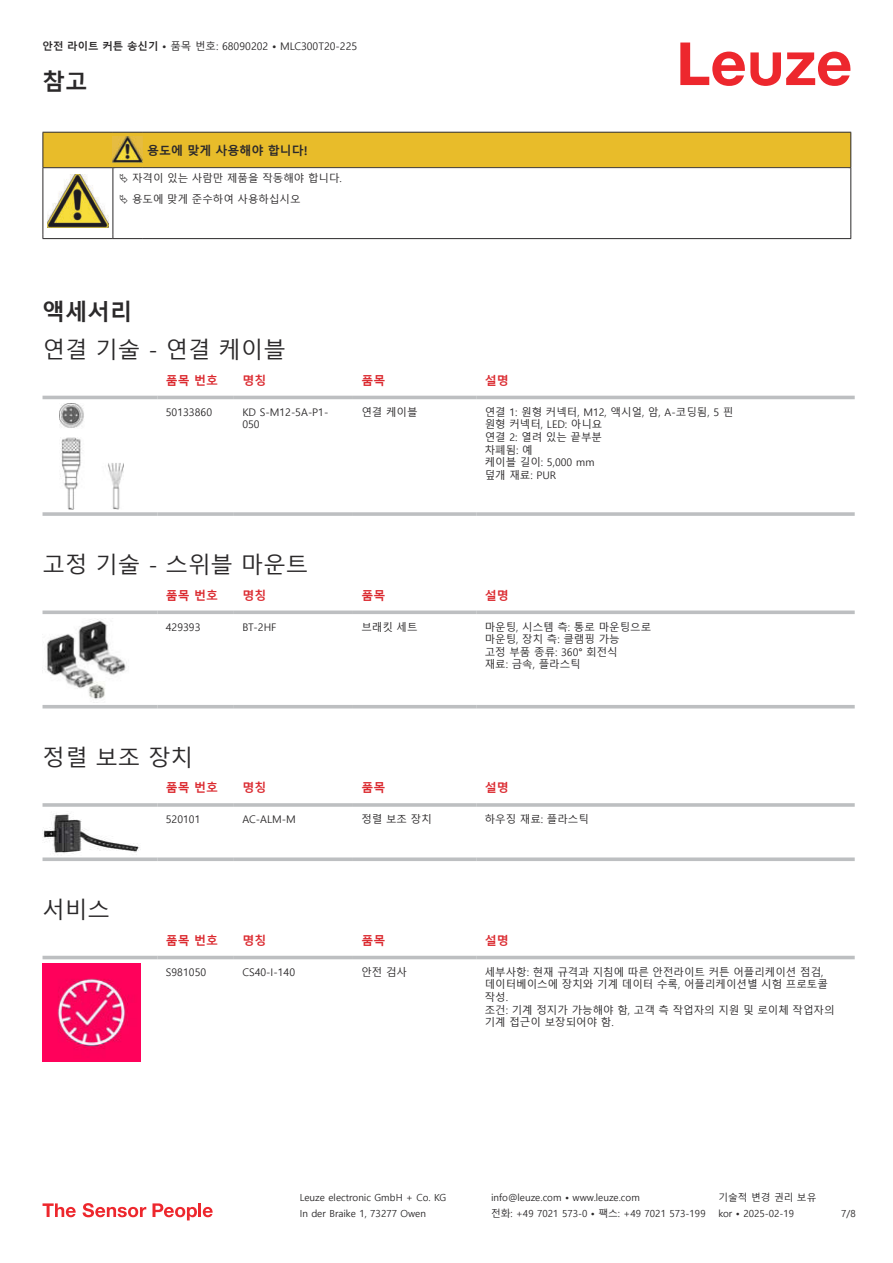
<style>
.page{position:relative;width:893px;height:1263px;background:#fff}
.page>*{position:absolute;margin:0;border:0;box-sizing:border-box;transform-origin:0 0}
.t1{font:22.5px "Malgun Gothic";color:#2b292a}
.t2{font:700 22.5px "Malgun Gothic";color:#2b292a}
.t3{font:700 12px "Malgun Gothic";color:#db2a30}
.t4{font:700 12px "Malgun Gothic";color:#2b292a}
.t5{font:10.5px/12.6px "Malgun Gothic";color:#2b292a}
.t6{font:9.75px "Malgun Gothic";color:#2b292a}
.s1{font-weight:700}
</style>
<div class="page">
<svg style="left:680px;top:43px;width:170px;height:43px"></svg>
<div style="left:43px;top:395px;width:812px;height:5px;background:#eeefef"></div>
<hr style="left:43px;top:396px;width:114px;height:3px;background:#bdbfc1">
<hr style="left:157px;top:396px;width:77px;height:3px;background:#bdbfc1">
<hr style="left:234px;top:396px;width:119px;height:3px;background:#bdbfc1">
<hr style="left:353px;top:396px;width:123px;height:3px;background:#bdbfc1">
<hr style="left:476px;top:396px;width:379px;height:3px;background:#bdbfc1">
<svg style="left:43px;top:512px;width:114px;height:4px"></svg>
<hr style="left:157px;top:512px;width:77px;height:4px;background:#c6c8ca">
<svg style="left:234px;top:512px;width:119px;height:4px"></svg>
<svg style="left:353px;top:512px;width:123px;height:4px"></svg>
<hr style="left:476px;top:512px;width:379px;height:4px;background:#c6c8ca">
<img style="left:59px;top:403px;width:65px;height:107px">
<svg style="left:43px;top:702px;width:812px;height:7px"></svg>
<svg style="left:43px;top:610px;width:114px;height:4px"></svg>
<svg style="left:157px;top:610px;width:77px;height:4px"></svg>
<svg style="left:234px;top:610px;width:119px;height:4px"></svg>
<svg style="left:353px;top:610px;width:123px;height:4px"></svg>
<svg style="left:476px;top:610px;width:379px;height:4px;background:#c5c7c9"></svg>
<hr style="left:43px;top:705px;width:114px;height:3px;background:#bdbfc1">
<hr style="left:157px;top:705px;width:77px;height:3px;background:#bdbfc1">
<hr style="left:234px;top:705px;width:119px;height:3px;background:#bdbfc1">
<hr style="left:353px;top:705px;width:123px;height:3px;background:#bdbfc1">
<hr style="left:476px;top:705px;width:379px;height:3px;background:#bdbfc1">
<img style="left:43px;top:619px;width:84px;height:80px">
<hr style="left:43px;top:803px;width:114px;height:4px;background:#bdbfc1">
<hr style="left:157px;top:803px;width:77px;height:4px;background:#c9cbcc">
<hr style="left:234px;top:803px;width:119px;height:4px;background:#c4c6c7">
<hr style="left:353px;top:803px;width:123px;height:4px;background:#bdbfc1">
<hr style="left:476px;top:803px;width:379px;height:4px;background:#c9cbcc">
<svg style="left:43px;top:857px;width:114px;height:4px"></svg>
<svg style="left:157px;top:857px;width:77px;height:4px"></svg>
<svg style="left:234px;top:857px;width:119px;height:4px"></svg>
<svg style="left:353px;top:857px;width:123px;height:4px"></svg>
<svg style="left:476px;top:857px;width:379px;height:4px;background:#c5c6c8"></svg>
<img style="left:43px;top:814px;width:97px;height:40px">
<svg style="left:43px;top:955px;width:812px;height:107px"></svg>
<hr style="left:43px;top:956px;width:114px;height:3px;background:#bdbfc1">
<hr style="left:157px;top:956px;width:77px;height:3px;background:#bdbfc1">
<hr style="left:234px;top:956px;width:119px;height:3px;background:#bdbfc1">
<hr style="left:353px;top:956px;width:123px;height:3px;background:#bdbfc1">
<hr style="left:476px;top:956px;width:379px;height:3px;background:#bdbfc1">
<img style="left:43px;top:963px;width:97px;height:98px">
<svg style="left:43px;top:1203px;width:33px;height:14px"></svg>
<svg style="left:83px;top:1203px;width:63px;height:14px"></svg>
<svg style="left:153px;top:1203px;width:44px;height:17px"></svg>
<hr style="left:198px;top:1203px;width:3px;height:14px;background:#ed272d">
<svg style="left:203px;top:1207px;width:10px;height:10px"></svg>
<hr style="left:43px;top:168px;width:1px;height:66px;background:#2b292a">
<hr style="left:113px;top:168px;width:1px;height:66px;background:#2b292a">
<hr style="left:850px;top:168px;width:1px;height:66px;background:#2b292a">
<hr style="left:43px;top:238px;width:70px;height:1px;background:#2b292a">
<hr style="left:113px;top:238px;width:30px;height:1px;background:#2b292a">
<hr style="left:143px;top:238px;width:708px;height:1px;background:#2b292a">
<img style="left:47px;top:209px;width:61px;height:19px">
<svg style="left:43px;top:132px;width:808px;height:77px"></svg>
<p class="t5" style="left:43px;top:40px;width:316px"><span class="s1">안전 라이트 커튼 송신기 •</span> 품목 번호: 68090202 <span class="s1">•</span> MLC300T20-225</p>
<h1 class="t2" style="left:43px;top:69px;width:46px">참고</h1>
<p class="t4" style="left:147px;top:144px;width:162px">용도에 맞게 사용해야 합니다!</p>
<p class="t5" style="left:132px;top:169px;width:211px;line-height:20.2px">자격이 있는 사람만 제품을 작동해야 합니다. 용도에 맞게 준수하여 사용하십시오</p>
<h1 class="t2" style="left:43px;top:298px;width:91px">액세서리</h1>
<h1 class="t1" style="left:43px;top:337px;width:245px">연결 기술 - 연결 케이블</h1>
<p class="t3" style="left:166px;top:373px;width:54px">품목 번호</p>
<p class="t3" style="left:242px;top:373px;width:25px">명칭</p>
<p class="t3" style="left:361px;top:373px;width:25px">품목</p>
<p class="t3" style="left:485px;top:373px;width:25px">설명</p>
<p class="t5" style="left:166px;top:406px;width:48px">50133860</p>
<p class="t5" style="left:242px;top:406px;width:88px">KD S-M12-5A-P1-<br>050</p>
<p class="t5" style="left:361px;top:406px;width:58px">연결 케이블</p>
<p class="t5" style="left:485px;top:406px;width:250px">연결 1: 원형 커넥터, M12, 액시얼, 암, A-코딩됨, 5 핀 원형 커넥터, LED: 아니요<br>연결 2: 열려 있는 끝부분<br>차폐됨: 예<br>케이블 길이: 5,000 mm<br>덮개 재료: PUR</p>
<h1 class="t1" style="left:43px;top:552px;width:267px">고정 기술 - 스위블 마운트</h1>
<p class="t3" style="left:166px;top:588px;width:54px">품목 번호</p>
<p class="t3" style="left:242px;top:588px;width:25px">명칭</p>
<p class="t3" style="left:361px;top:588px;width:25px">품목</p>
<p class="t3" style="left:485px;top:588px;width:25px">설명</p>
<p class="t5" style="left:166px;top:621px;width:36px">429393</p>
<p class="t5" style="left:242px;top:621px;width:36px">BT-2HF</p>
<p class="t5" style="left:361px;top:621px;width:58px">브래킷 세트</p>
<p class="t5" style="left:485px;top:621px;width:168px">마운팅, 시스템 측: 통로 마운팅으로 마운팅, 장치 측: 클램핑 가능<br>고정 부품 종류: 360° 회전식<br>재료: 금속, 플라스틱</p>
<h1 class="t1" style="left:43px;top:744px;width:152px">정렬 보조 장치</h1>
<p class="t3" style="left:166px;top:781px;width:54px">품목 번호</p>
<p class="t3" style="left:242px;top:781px;width:25px">명칭</p>
<p class="t3" style="left:361px;top:781px;width:25px">품목</p>
<p class="t3" style="left:485px;top:781px;width:25px">설명</p>
<p class="t5" style="left:166px;top:813px;width:36px">520101</p>
<p class="t5" style="left:242px;top:813px;width:55px">AC-ALM-M</p>
<p class="t5" style="left:361px;top:813px;width:72px">정렬 보조 장치</p>
<p class="t5" style="left:485px;top:813px;width:106px">하우징 재료: 플라스틱</p>
<h1 class="t1" style="left:43px;top:897px;width:69px">서비스</h1>
<p class="t3" style="left:166px;top:933px;width:54px">품목 번호</p>
<p class="t3" style="left:242px;top:933px;width:25px">명칭</p>
<p class="t3" style="left:361px;top:933px;width:25px">품목</p>
<p class="t3" style="left:485px;top:933px;width:25px">설명</p>
<p class="t5" style="left:166px;top:966px;width:42px">S981050</p>
<p class="t5" style="left:242px;top:966px;width:54px">CS40-I-140</p>
<p class="t5" style="left:361px;top:966px;width:47px">안전 검사</p>
<p class="t5" style="left:485px;top:966px;width:351px">세부사항: 현재 규격과 지침에 따른 안전라이트 커튼 어플리케이션 점검, 데이터베이스에 장치와 기계 데이터 수록, 어플리케이션별 시험 프로토콜 작성.<br>조건: 기계 정지가 가능해야 함, 고객 측 작업자의 지원 및 로이체 작업자의 기계 접근이 보장되어야 함.</p>
<p class="t6" style="left:300px;top:1192px;width:148px">Leuze electronic GmbH + Co. KG</p>
<p class="t6" style="left:491px;top:1192px;width:150px">info@leuze.com • www.leuze.com</p>
<p class="t6" style="left:718px;top:1192px;width:100px">기술적 변경 권리 보유</p>
<p class="t6" style="left:300px;top:1208px;width:128px">In der Braike 1, 73277 Owen</p>
<p class="t6" style="left:491px;top:1208px;width:216px">전화: +49 7021 573-0 • 팩스: +49 7021 573-199</p>
<p class="t6" style="left:718px;top:1208px;width:77px">kor • 2025-02-19</p>
<p class="t6" style="left:841px;top:1208px;width:16px">7/8</p>
</div>
